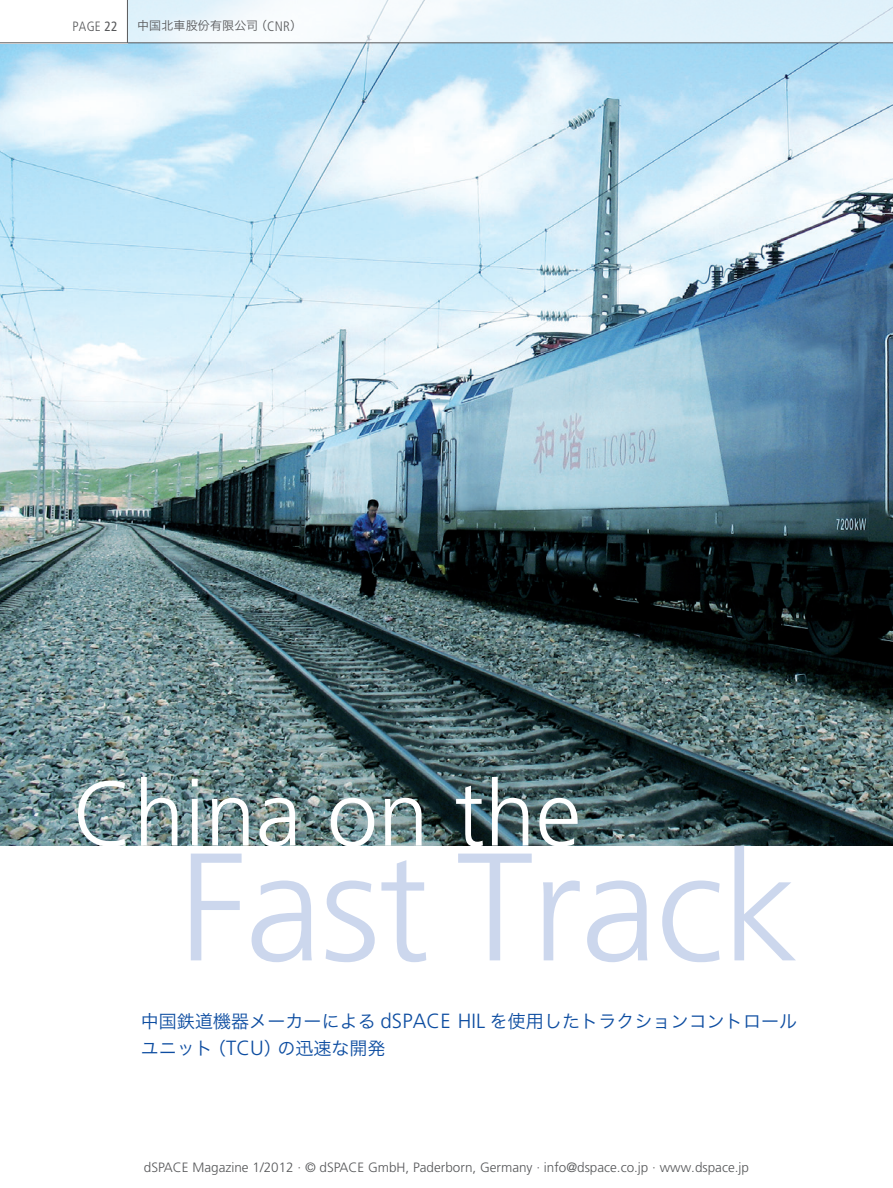
<style>
.page{position:relative;width:893px;height:1188px;background:#fff}
.page>*{position:absolute;margin:0;border:0;box-sizing:border-box;transform-origin:0 0}
.t1{font:300 153px "Frutiger LT Pro";letter-spacing:-.01em;color:#ccd7ed}
.t2{font:300 91.5px "Frutiger LT Pro";color:#fff}
.HL_14_18_light_c100m{font:18px/27px "Hira Kaku Pro W3";letter-spacing:.005em;color:#0d4da1}
.t3{font:300 13.5px "Frutiger LT Pro";color:#57585a}
.t4{font:300 condensed 13.5px "Frutiger LT Pro";color:#57585a}
.J_Heder_Left{font:12px "Hira Kaku Pro W3";letter-spacing:.015em;color:#57585a}
.s1{font-weight:400}
.s2{font-family:"Frutiger LT Pro";font-weight:300;font-stretch:condensed;font-size:13.65px}
.s3{font-family:"Frutiger LT Pro";font-weight:300;font-size:20.55px}
</style>
<div class="page">
<img style="left:0;top:44px;width:893px;height:801px">
<svg style="left:128px;top:0;width:765px;height:43px;fill:#e2f2fb"></svg>
<hr style="left:0;top:43px;width:893px;height:1px;background:#57585a">
<hr style="left:127px;top:0;width:1px;height:43px;background:#57585a">
<p class="t4" style="left:73px;top:18px;width:47px">PAGE <span class="s1">22</span></p>
<p class="J_Heder_Left" style="left:137px;top:15px;width:166px">中国北車股份有限公司（<span class="s2">CNR</span>）</p>
<p class="t2" style="left:73px;top:761px;width:510px">China on the</p>
<p class="t1" style="left:179px;top:819px;width:621px">Fast Track</p>
<p class="HL_14_18_light_c100m" style="left:141px;top:1006px;width:658px">中国鉄道機器メーカーによる <span class="s3">dSPACE HIL</span> を使用したトラクションコントロールユニット（<span class="s3">TCU</span>）の迅速な開発</p>
<p class="t3" style="left:144px;top:1159px;width:607px">dSPACE Magazine 1/2012 · © dSPACE GmbH, Paderborn, Germany · info@dspace.co.jp · www.dspace.jp</p>
</div>
